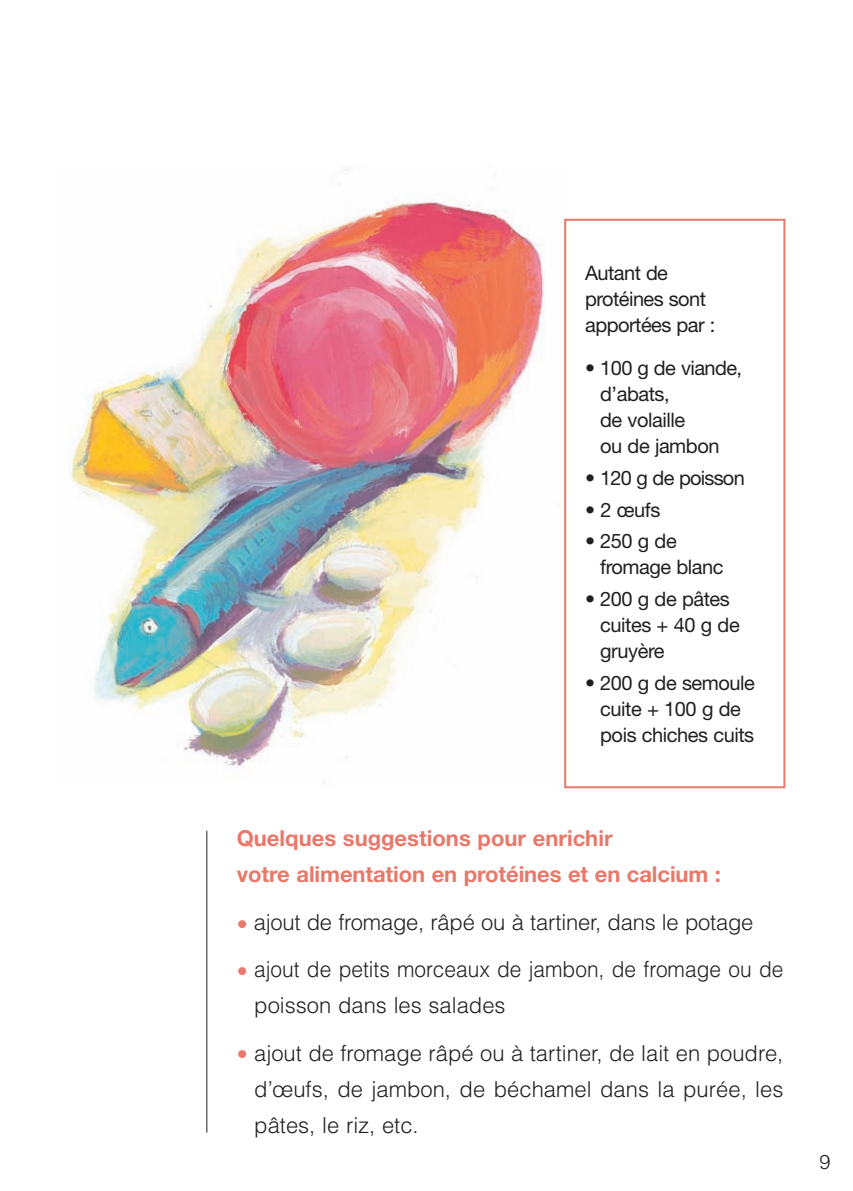
<style>
.page{position:relative;width:853px;height:1191px;background:#fff}
.page>*{position:absolute;margin:0;border:0;box-sizing:border-box;transform-origin:0 0}
.t1{font:300 22px/36px "Helvetica";color:#231f20;text-align:justify}
.t2{font:700 22px/36px "Helvetica Neue";letter-spacing:-.005em;color:#e87869}
.t3{font:300 22px/36px "Helvetica";color:#231f20;scale:.95 1}
.t4{font:20px/26px "Helvetica Neue";letter-spacing:-.02em;color:#231f20}
.t5{font:20px "Helvetica Neue";letter-spacing:-.04em;color:#231f20}
.t6{font:300 20px "Helvetica";color:#231f20}
.s1{color:#e87869}
</style>
<div class="page">
<img style="left:69px;top:169px;width:717px;height:964px">
<p class="t4" style="left:585px;top:262px;width:132px">Autant de protéines sont apportées par :</p>
<p class="t4" style="left:600px;top:357px;width:143px;text-indent:-15px">• 100 g de viande, d’abats,<br>de volaille<br>ou de jambon</p>
<p class="t5" style="left:585px;top:470px;width:161px">• 120 g de poisson</p>
<p class="t4" style="left:585px;top:498px;width:77px">• 2 œufs</p>
<p class="t4" style="left:600px;top:530px;width:125px;text-indent:-15px">• 250 g de fromage blanc</p>
<p class="t4" style="left:600px;top:588px;width:141px;text-indent:-15px">• 200 g de pâtes cuites + 40 g de gruyère</p>
<p class="t4" style="left:600px;top:671px;width:156px;text-indent:-15px">• 200 g de semoule cuite + 100 g de pois chiches cuits</p>
<p class="t2" style="left:237px;top:822px;width:486px">Quelques suggestions pour enrichir<br>votre alimentation en protéines et en calcium :</p>
<p class="t1" style="left:237px;top:906px;width:518px"><span class="s1">•</span> ajout de fromage, râpé ou à tartiner, dans le potage</p>
<p class="t3" style="left:254px;top:953px;width:558px;text-indent:-18px"><span class="s1">•</span> ajout de petits morceaux de jambon, de fromage ou de poisson dans les salades</p>
<p class="t1" style="left:254px;top:1036px;width:530px;text-indent:-18px"><span class="s1">•</span> ajout de fromage râpé ou à tartiner, de lait en poudre, d’œufs, de jambon, de béchamel dans la purée, les pâtes, le riz, etc.</p>
<p class="t6" style="left:819px;top:1154px;width:13px">9</p>
</div>
